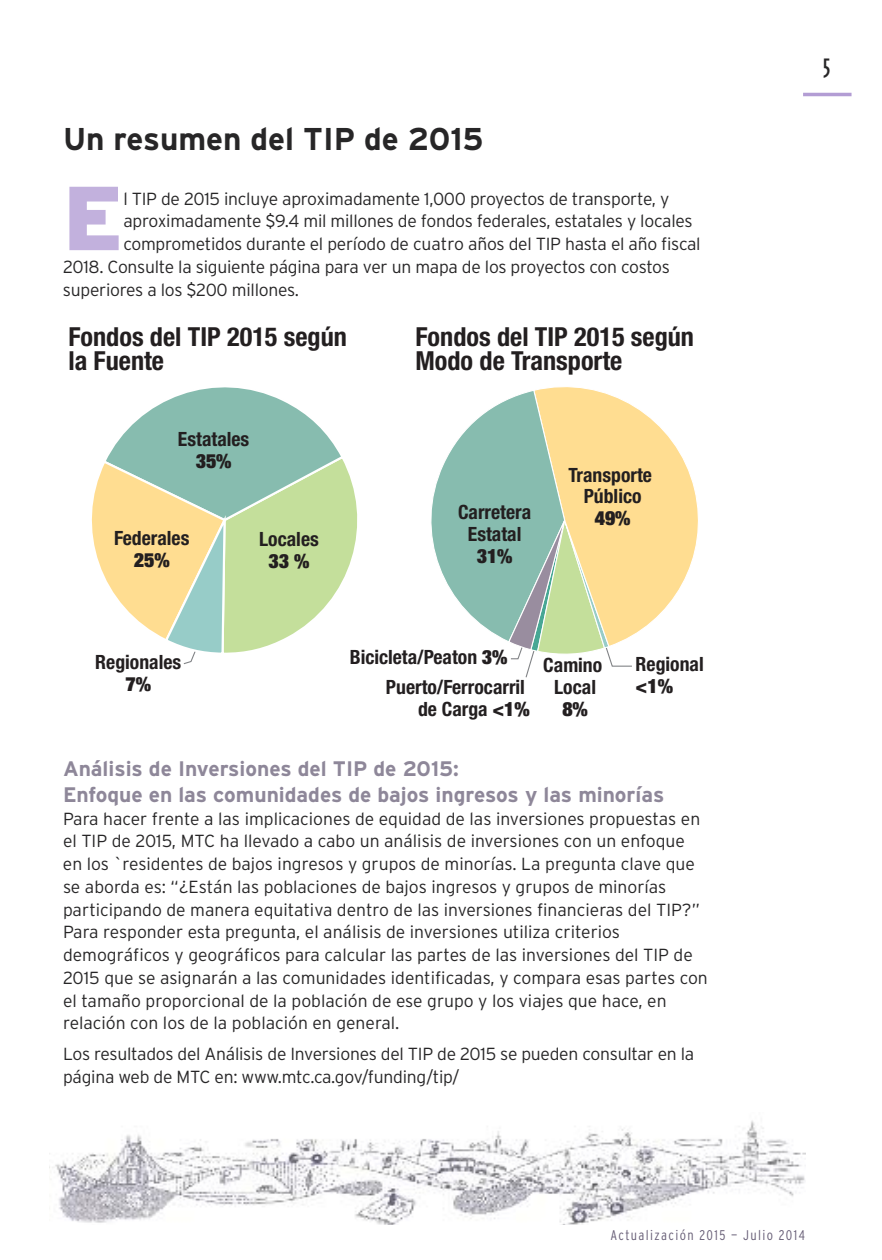
<style>
.page{position:relative;width:882px;height:1260px;background:#fff}
.page>*{position:absolute;margin:0;border:0;box-sizing:border-box;transform-origin:0 0}
.t1{font:900 90.65px "Interstate";color:#c2b1dd}
.t2{font:700 31.5px "Interstate";color:#272627}
.t3{font:31.5px "Triplex Cond";color:#272627}
.t4{font:700 condensed 26.25px/24px "Helvetica Neue LT Std";color:#231f20}
.t5{font:700 21px/26.2px "Interstate";color:#8e8799}
.t6{font:700 condensed 19.6px/21.9px "Helvetica Neue LT Std";color:#231f20;text-align:center}
.t7{font:900 condensed 19.6px "Helvetica Neue LT Std";color:#231f20}
.t8{font:300 17.5px/22.8px "Interstate";letter-spacing:-.01em;color:#272627}
.t9{font:300 condensed 14px "Interstate";letter-spacing:.1em;color:#685f77}
.s1{font-weight:900}
</style>
<div class="page">
<hr style="left:803px;top:93px;width:49px;height:3px;background:#b39dd4">
<img style="left:49px;top:1120px;width:756px;height:105px">
<svg style="left:91px;top:387px;width:267px;height:278px"></svg>
<svg style="left:544px;top:387px;width:154px;height:248px"></svg>
<svg style="left:431px;top:389px;width:202px;height:289px"></svg>
<h2 class="t2" style="left:63px;top:128px;width:422px">Un resumen del TIP de 2015</h2>
<h1 class="t1" style="left:63px;top:166px;width:62px">E</h1>
<p class="t8" style="left:123px;top:189px;width:548px">l TIP de 2015 incluye aproximadamente 1,000 proyectos de transporte, y</p>
<p class="t8" style="left:123px;top:212px;width:571px">aproximadamente $9.4 mil millones de fondos federales, estatales y locales</p>
<p class="t8" style="left:123px;top:234px;width:579px">comprometidos durante el período de cuatro años del TIP hasta el año fiscal</p>
<p class="t8" style="left:63px;top:257px;width:608px">2018. Consulte la siguiente página para ver un mapa de los proyectos con costos</p>
<p class="t8" style="left:63px;top:280px;width:238px">superiores a los $200 millones.</p>
<h3 class="t4" style="left:68px;top:327px;width:280px">Fondos del TIP 2015 según la Fuente</h3>
<p class="t6" style="left:178px;top:430px;width:73px">Estatales</p>
<p class="t7" style="left:196px;top:454px;width:37px">35%</p>
<p class="t6" style="left:114px;top:529px;width:77px">Federales</p>
<p class="t7" style="left:134px;top:553px;width:37px">25%</p>
<p class="t6" style="left:259px;top:530px;width:61px">Locales</p>
<p class="t7" style="left:269px;top:554px;width:42px">33 %</p>
<h3 class="t4" style="left:416px;top:327px;width:280px">Fondos del TIP 2015 según<br>Modo de Transporte</h3>
<p class="t6" style="left:569px;top:465px;width:85px">Transporte<br>Público</p>
<p class="t6" style="left:458px;top:503px;width:75px">Carretera</p>
<p class="t7" style="left:595px;top:511px;width:37px">49%</p>
<p class="t6" style="left:468px;top:525px;width:55px">Estatal</p>
<p class="t7" style="left:477px;top:549px;width:37px">31%</p>
<p class="t6" style="left:95px;top:653px;width:87px">Regionales</p>
<p class="t7" style="left:126px;top:677px;width:27px">7%</p>
<p class="t6" style="left:386px;top:644px;width:141px;line-height:29.4px;text-align:left;text-indent:-36px">Bicicleta/Peaton <span class="s1">3%<br></span>Puerto/Ferrocarril</p>
<p class="t6" style="left:418px;top:699px;width:113px">de Carga <span class="s1">&lt;1%</span></p>
<p class="t6" style="left:543px;top:656px;width:60px">Camino<br>Local</p>
<p class="t7" style="left:562px;top:702px;width:27px">8%</p>
<p class="t6" style="left:636px;top:655px;width:70px">Regional</p>
<p class="t7" style="left:636px;top:679px;width:39px">&lt;1%</p>
<p class="t5" style="left:63px;top:757px;width:603px">Análisis de Inversiones del TIP de 2015:<br>Enfoque en las comunidades de bajos ingresos y las minorías</p>
<p class="t8" style="left:63px;top:809px;width:646px">Para hacer frente a las implicaciones de equidad de las inversiones propuestas en el TIP de 2015, MTC ha llevado a cabo un análisis de inversiones con un enfoque en los `residentes de bajos ingresos y grupos de minorías. La pregunta clave que se aborda es: “¿Están las poblaciones de bajos ingresos y grupos de minorías participando de manera equitativa dentro de las inversiones financieras del TIP?” Para responder esta pregunta, el análisis de inversiones utiliza criterios demográficos y geográficos para calcular las partes de las inversiones del TIP de 2015 que se asignarán a las comunidades identificadas, y compara esas partes con el tamaño proporcional de la población de ese grupo y los viajes que hace, en relación con los de la población en general.</p>
<p class="t8" style="left:63px;top:1044px;width:633px">Los resultados del Análisis de Inversiones del TIP de 2015 se pueden consultar en la página web de MTC en: www.mtc.ca.gov/funding/tip/</p>
<h2 class="t3" style="left:823px;top:43px;width:8px">5</h2>
<p class="t9" style="left:610px;top:1227px;width:196px">Actualización 2015 — Julio 2014</p>
</div>
